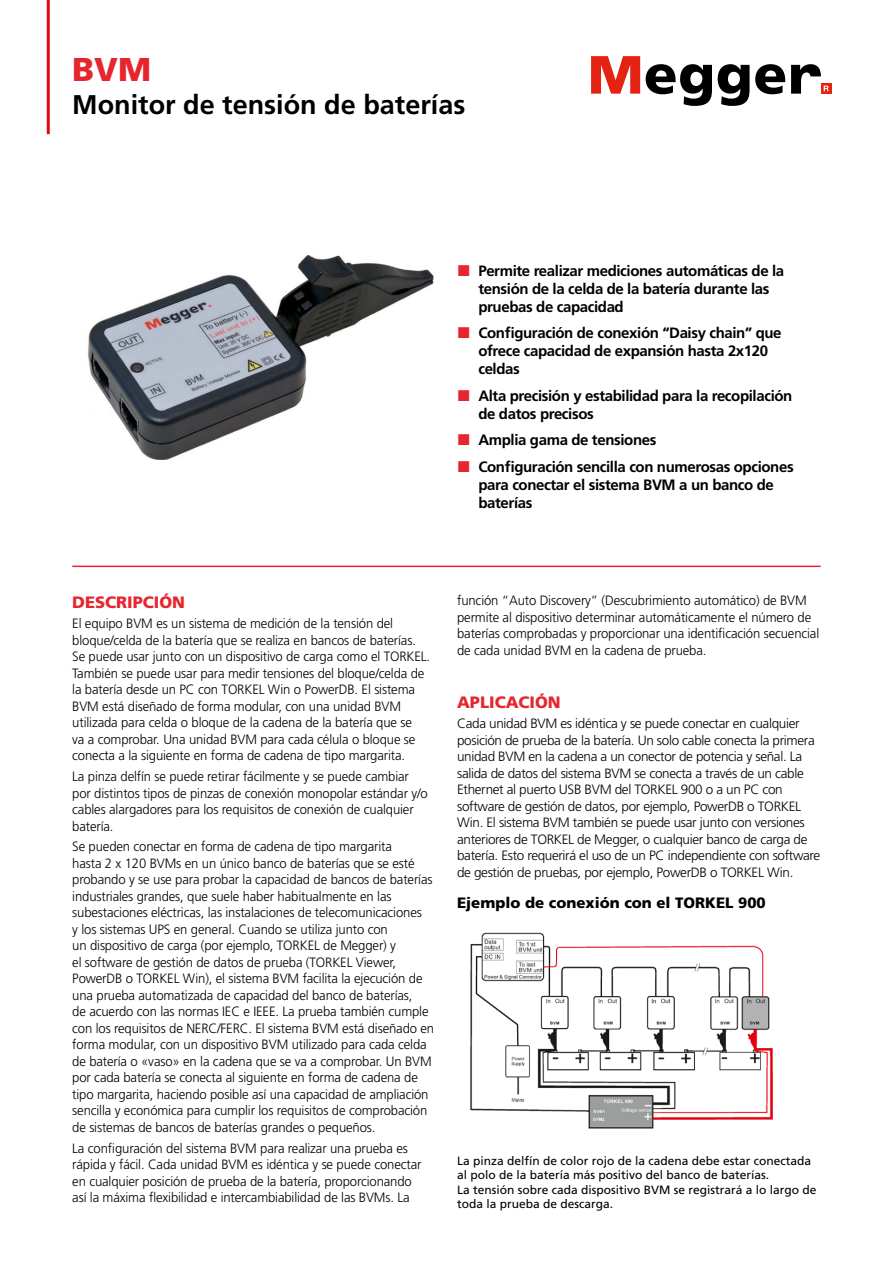
<style>
.page{position:relative;width:893px;height:1263px;background:#fff}
.page>*{position:absolute;margin:0;border:0;box-sizing:border-box;transform-origin:0 0}
.t1{font:900 33px "Frutiger LT Std";color:#e6262f}
.t2{font:700 27px "Frutiger LT Std";color:#000}
.t3{font:900 16.5px "Frutiger LT Std";color:#e6262f}
.t4{font:700 15px/18px "Frutiger LT Std";letter-spacing:-.025em;color:#000}
.t5{font:900 15px "Frutiger LT Std";color:#000}
.t6{font:300 13.5px/16.5px "Frutiger LT Std";letter-spacing:-.01em;color:#000}
.t7{font:12px/14.4px "Frutiger LT Std";color:#000}
</style>
<div class="page">
<hr style="left:47px;top:0;width:3px;height:134px;background:#e30613">
<svg style="left:828px;top:84px;width:3px;height:10px"></svg>
<svg style="left:591px;top:56px;width:49px;height:38px"></svg>
<svg style="left:646px;top:64px;width:66px;height:42px"></svg>
<svg style="left:718px;top:64px;width:67px;height:42px"></svg>
<svg style="left:791px;top:64px;width:37px;height:30px"></svg>
<hr style="left:72px;top:566px;width:749px;height:1px;background:#e6262f">
<img style="left:87px;top:255px;width:347px;height:205px">
<img style="left:470px;top:932px;width:303px;height:197px">
<h1 class="t1" style="left:72px;top:50px;width:80px">BVM</h1>
<h2 class="t2" style="left:72px;top:88px;width:395px">Monitor de tensión de baterías</h2>
<p class="t4" style="left:478px;top:261px;width:307px">Permite realizar mediciones automáticas de la tensión de la celda de la batería durante las pruebas de capacidad</p>
<p class="t4" style="left:478px;top:324px;width:305px">Configuración de conexión “Daisy chain” que ofrece capacidad de expansión hasta 2x120 celdas</p>
<p class="t4" style="left:478px;top:386px;width:316px">Alta precisión y estabilidad para la recopilación de datos precisos</p>
<p class="t4" style="left:478px;top:427px;width:317px;line-height:26.5px">Amplia gama de tensiones<br>Configuración sencilla con numerosas opciones</p>
<p class="t4" style="left:478px;top:475px;width:297px">para conectar el sistema BVM a un banco de baterías</p>
<p class="t3" style="left:72px;top:592px;width:114px">DESCRIPCIÓN</p>
<p class="t6" style="left:72px;top:616px;width:359px">El equipo BVM es un sistema de medición de la tensión del bloque/celda de la batería que se realiza en bancos de baterías.<br>Se puede usar junto con un dispositivo de carga como el TORKEL.<br>También se puede usar para medir tensiones del bloque/celda de la batería desde un PC con TORKEL Win o PowerDB. El sistema BVM está diseñado de forma modular, con una unidad BVM utilizada para celda o bloque de la cadena de la batería que se<br>va a comprobar. Una unidad BVM para cada célula o bloque se conecta a la siguiente en forma de cadena de tipo margarita.</p>
<p class="t6" style="left:72px;top:768px;width:357px">La pinza delfín se puede retirar fácilmente y se puede cambiar por distintos tipos de pinzas de conexión monopolar estándar y/o cables alargadores para los requisitos de conexión de cualquier batería.</p>
<p class="t6" style="left:72px;top:839px;width:363px">Se pueden conectar en forma de cadena de tipo margarita<br>hasta 2 x 120 BVMs en un único banco de baterías que se esté probando y se use para probar la capacidad de bancos de baterías industriales grandes, que suele haber habitualmente en las subestaciones eléctricas, las instalaciones de telecomunicaciones<br>y los sistemas UPS en general. Cuando se utiliza junto con<br>un dispositivo de carga (por ejemplo, TORKEL de Megger) y<br>el software de gestión de datos de prueba (TORKEL Viewer, PowerDB o TORKEL Win), el sistema BVM facilita la ejecución de una prueba automatizada de capacidad del banco de baterías,<br>de acuerdo con las normas IEC e IEEE. La prueba también cumple con los requisitos de NERC/FERC. El sistema BVM está diseñado en forma modular, con un dispositivo BVM utilizado para cada celda de batería o «vaso» en la cadena que se va a comprobar. Un BVM por cada batería se conecta al siguiente en forma de cadena de tipo margarita, haciendo posible así una capacidad de ampliación sencilla y económica para cumplir los requisitos de comprobación de sistemas de bancos de baterías grandes o pequeños.</p>
<p class="t6" style="left:72px;top:1140px;width:351px">La configuración del sistema BVM para realizar una prueba es rápida y fácil. Cada unidad BVM es idéntica y se puede conectar en cualquier posición de prueba de la batería, proporcionando así la máxima flexibilidad e intercambiabilidad de las BVMs. La</p>
<p class="t6" style="left:457px;top:593px;width:364px">función “Auto Discovery” (Descubrimiento automático) de BVM permite al dispositivo determinar automáticamente el número de baterías comprobadas y proporcionar una identificación secuencial de cada unidad BVM en la cadena de prueba.</p>
<p class="t3" style="left:457px;top:692px;width:105px">APLICACIÓN</p>
<p class="t6" style="left:457px;top:716px;width:365px">Cada unidad BVM es idéntica y se puede conectar en cualquier posición de prueba de la batería. Un solo cable conecta la primera unidad BVM en la cadena a un conector de potencia y señal. La salida de datos del sistema BVM se conecta a través de un cable Ethernet al puerto USB BVM del TORKEL 900 o a un PC con software de gestión de datos, por ejemplo, PowerDB o TORKEL Win. El sistema BVM también se puede usar junto con versiones anteriores de TORKEL de Megger, o cualquier banco de carga de batería. Esto requerirá el uso de un PC independiente con software de gestión de pruebas, por ejemplo, PowerDB o TORKEL Win.</p>
<p class="t5" style="left:457px;top:893px;width:310px">Ejemplo de conexión con el TORKEL 900</p>
<p class="t7" style="left:457px;top:1153px;width:361px">La pinza delfín de color rojo de la cadena debe estar conectada al polo de la batería más positivo del banco de baterías.<br>La tensión sobre cada dispositivo BVM se registrará a lo largo de toda la prueba de descarga.</p>
</div>
